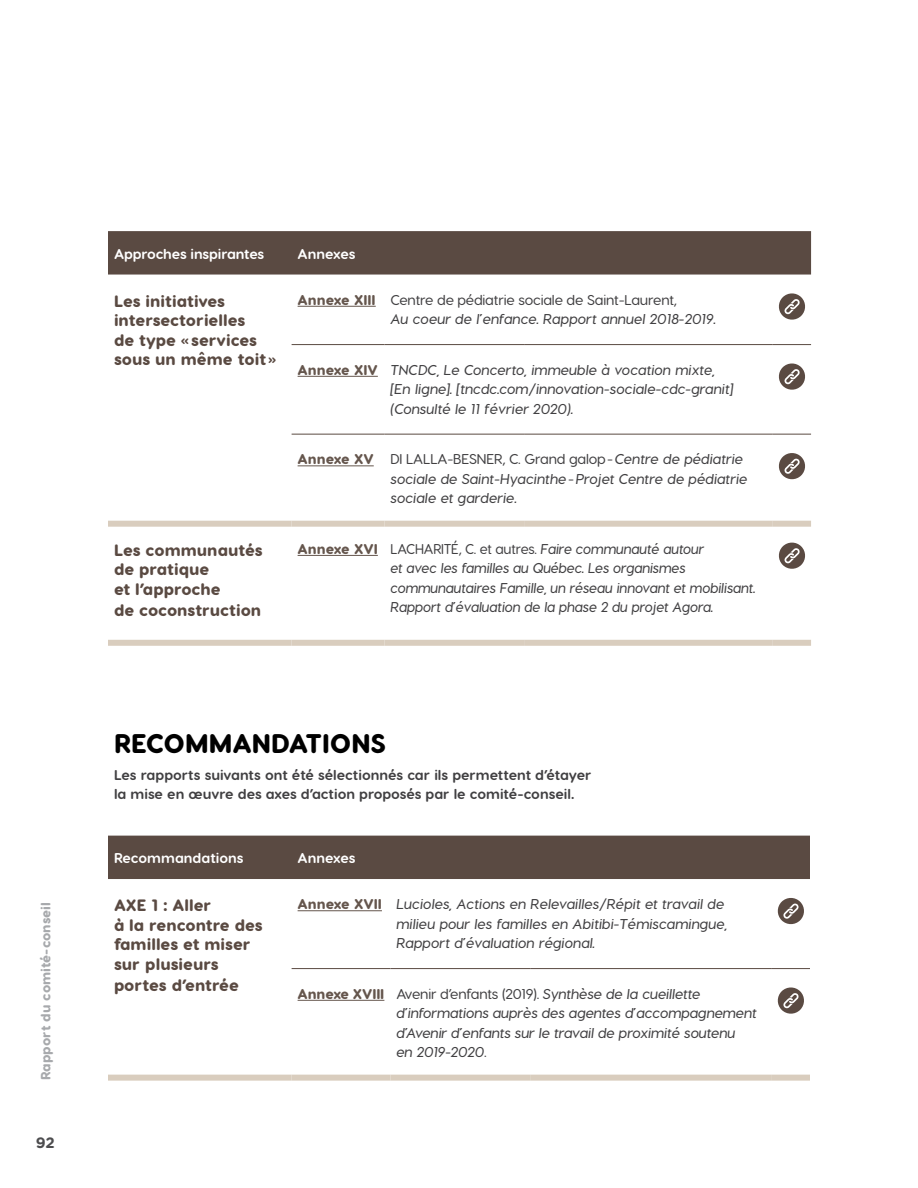
<style>
.page{position:relative;width:918px;height:1188px;background:#fff}
.page>*{position:absolute;margin:0;border:0;box-sizing:border-box;transform-origin:0 0}
.t1{font:800 27px "Visby Round CF";color:#000}
.t2{font:800 16.5px/19.5px "Visby Round CF";color:#5a4a42}
.t3{font:700 15px "Gotham Rounded";color:#4d4d4f}
.t4{font:italic 600 14.25px/19.5px "Visby CF";letter-spacing:-.005em;color:#414042}
.t5{font:italic 600 14.25px/19.5px "Visby CF";letter-spacing:-.005em;color:#414042;scale:.96 1}
.t6{font:700 14.25px/19.5px "Visby Round CF";color:#414042}
.t7{font:800 14.25px "Visby Round CF";color:#65564d}
.t8{font:700 14.25px "Visby Round CF";letter-spacing:-.01em;color:#fff}
.t9{font:800 13.5px "Visby Round CF";color:#a7a9ac}
.s1{font-family:"Visby Round CF";font-weight:500;font-style:normal}
</style>
<div class="page">
<div style="left:108px;top:231px;width:703px;height:44px;background:#5a4a42"></div>
<div style="left:108px;top:521px;width:184px;height:6px;background:#d9cdbe"></div>
<div style="left:292px;top:521px;width:92px;height:6px;background:#d9cdbe"></div>
<div style="left:384px;top:521px;width:141px;height:6px;background:#d9cdbe"></div>
<div style="left:525px;top:521px;width:247px;height:6px;background:#d9cdbe"></div>
<div style="left:772px;top:521px;width:39px;height:6px;background:#d9cdbe"></div>
<div style="left:108px;top:640px;width:184px;height:6px;background:#d9cdbe"></div>
<div style="left:292px;top:640px;width:92px;height:6px;background:#d9cdbe"></div>
<div style="left:384px;top:640px;width:141px;height:6px;background:#d9cdbe"></div>
<div style="left:525px;top:640px;width:247px;height:6px;background:#d9cdbe"></div>
<div style="left:772px;top:640px;width:39px;height:6px;background:#d9cdbe"></div>
<hr style="left:292px;top:344px;width:92px;height:1px;background:#5a4a42">
<hr style="left:384px;top:344px;width:141px;height:1px;background:#5a4a42">
<hr style="left:525px;top:344px;width:247px;height:1px;background:#5a4a42">
<hr style="left:772px;top:344px;width:39px;height:1px;background:#5a4a42">
<hr style="left:292px;top:434px;width:92px;height:1px;background:#5a4a42">
<hr style="left:384px;top:434px;width:141px;height:1px;background:#5a4a42">
<hr style="left:525px;top:434px;width:247px;height:1px;background:#5a4a42">
<hr style="left:772px;top:434px;width:39px;height:1px;background:#5a4a42">
<hr style="left:298px;top:306px;width:78px;height:1px;background:#65564d">
<svg style="left:778px;top:293px;width:27px;height:27px"></svg>
<hr style="left:298px;top:376px;width:80px;height:1px;background:#65564d">
<svg style="left:778px;top:363px;width:27px;height:27px"></svg>
<hr style="left:298px;top:466px;width:76px;height:1px;background:#65564d">
<svg style="left:778px;top:453px;width:27px;height:27px"></svg>
<hr style="left:298px;top:555px;width:80px;height:1px;background:#65564d">
<svg style="left:778px;top:542px;width:27px;height:27px"></svg>
<div style="left:108px;top:836px;width:702px;height:43px;background:#5a4a42"></div>
<hr style="left:292px;top:968px;width:98px;height:1px;background:#5a4a42">
<hr style="left:390px;top:968px;width:141px;height:1px;background:#5a4a42">
<hr style="left:531px;top:968px;width:240px;height:1px;background:#5a4a42">
<hr style="left:771px;top:968px;width:39px;height:1px;background:#5a4a42">
<div style="left:108px;top:1075px;width:184px;height:6px;background:#d9cdbe"></div>
<div style="left:292px;top:1075px;width:98px;height:6px;background:#d9cdbe"></div>
<div style="left:390px;top:1075px;width:141px;height:6px;background:#d9cdbe"></div>
<div style="left:531px;top:1075px;width:240px;height:6px;background:#d9cdbe"></div>
<div style="left:771px;top:1075px;width:39px;height:6px;background:#d9cdbe"></div>
<hr style="left:298px;top:910px;width:84px;height:1px;background:#65564d">
<svg style="left:777px;top:898px;width:27px;height:27px"></svg>
<hr style="left:298px;top:1000px;width:86px;height:1px;background:#65564d">
<svg style="left:777px;top:987px;width:27px;height:27px"></svg>
<p class="t9" style="left:37px;top:1080px;width:179px;rotate:-90deg">Rapport du comité-conseil</p>
<p class="t3" style="left:36px;top:1131px;width:21px">92</p>
<p class="t8" style="left:114px;top:244px;width:152px">Approches inspirantes</p>
<p class="t8" style="left:298px;top:244px;width:59px">Annexes</p>
<h4 class="t2" style="left:114px;top:291px;width:164px">Les initiatives intersectorielles<br>de type « services sous un même toit »</h4>
<p class="t7" style="left:298px;top:291px;width:80px">Annexe XIII</p>
<p class="t4" style="left:390px;top:290px;width:327px"><span class="s1">Centre de pédiatrie sociale de Saint-Laurent,<br></span>Au coeur de l’enfance. Rapport annuel 2018-2019.</p>
<p class="t7" style="left:298px;top:361px;width:82px">Annexe XIV</p>
<p class="t4" style="left:390px;top:360px;width:345px">TNCDC, Le Concerto, immeuble à vocation mixte, [En ligne]. [tncdc.com/innovation-sociale-cdc-granit] (Consulté le 11 février 2020).</p>
<p class="t7" style="left:298px;top:450px;width:78px">Annexe XV</p>
<p class="t4" style="left:390px;top:449px;width:359px"><span class="s1">DI LALLA-BESNER, C. Grand galop-</span>Centre de pédiatrie sociale de Saint-Hyacinthe<span class="s1">-</span>Projet Centre de pédiatrie sociale et garderie.</p>
<h4 class="t2" style="left:114px;top:540px;width:150px">Les communautés de pratique<br>et l’approche</h4>
<h4 class="t2" style="left:114px;top:600px;width:149px">de coconstruction</h4>
<p class="t7" style="left:298px;top:540px;width:82px">Annexe XVI</p>
<p class="t5" style="left:390px;top:539px;width:382px"><span class="s1">LACHARITÉ, C. et autres.</span> Faire communauté autour<br>et avec les familles au Québec. Les organismes communautaires Famille, un réseau innovant et mobilisant.<br>Rapport d’évaluation de la phase 2 du projet Agora.</p>
<h3 class="t1" style="left:114px;top:726px;width:274px">RECOMMANDATIONS</h3>
<p class="t6" style="left:114px;top:765px;width:479px">Les rapports suivants ont été sélectionnés car ils permettent d’étayer la mise en œuvre des axes d’action proposés par le comité-conseil.</p>
<p class="t8" style="left:114px;top:849px;width:131px">Recommandations</p>
<p class="t8" style="left:298px;top:849px;width:59px">Annexes</p>
<h4 class="t2" style="left:114px;top:895px;width:150px">AXE 1 : Aller<br>à la rencontre des familles et miser sur plusieurs</h4>
<h4 class="t2" style="left:114px;top:975px;width:126px">portes d’entrée</h4>
<p class="t7" style="left:298px;top:895px;width:86px">Annexe XVII</p>
<p class="t4" style="left:396px;top:894px;width:333px">Lucioles, Actions en Relevailles/Répit et travail de milieu pour les familles en Abitibi-Témiscamingue,<br>Rapport d’évaluation régional.</p>
<p class="t7" style="left:298px;top:985px;width:88px">Annexe XVIII</p>
<p class="t4" style="left:396px;top:984px;width:362px"><span class="s1">Avenir d’enfants (2019).</span> Synthèse de la cueillette d’informations auprès des agentes d’accompagnement d’Avenir d’enfants sur le travail de proximité soutenu<br>en 2019-2020<span class="s1">.</span></p>
</div>
